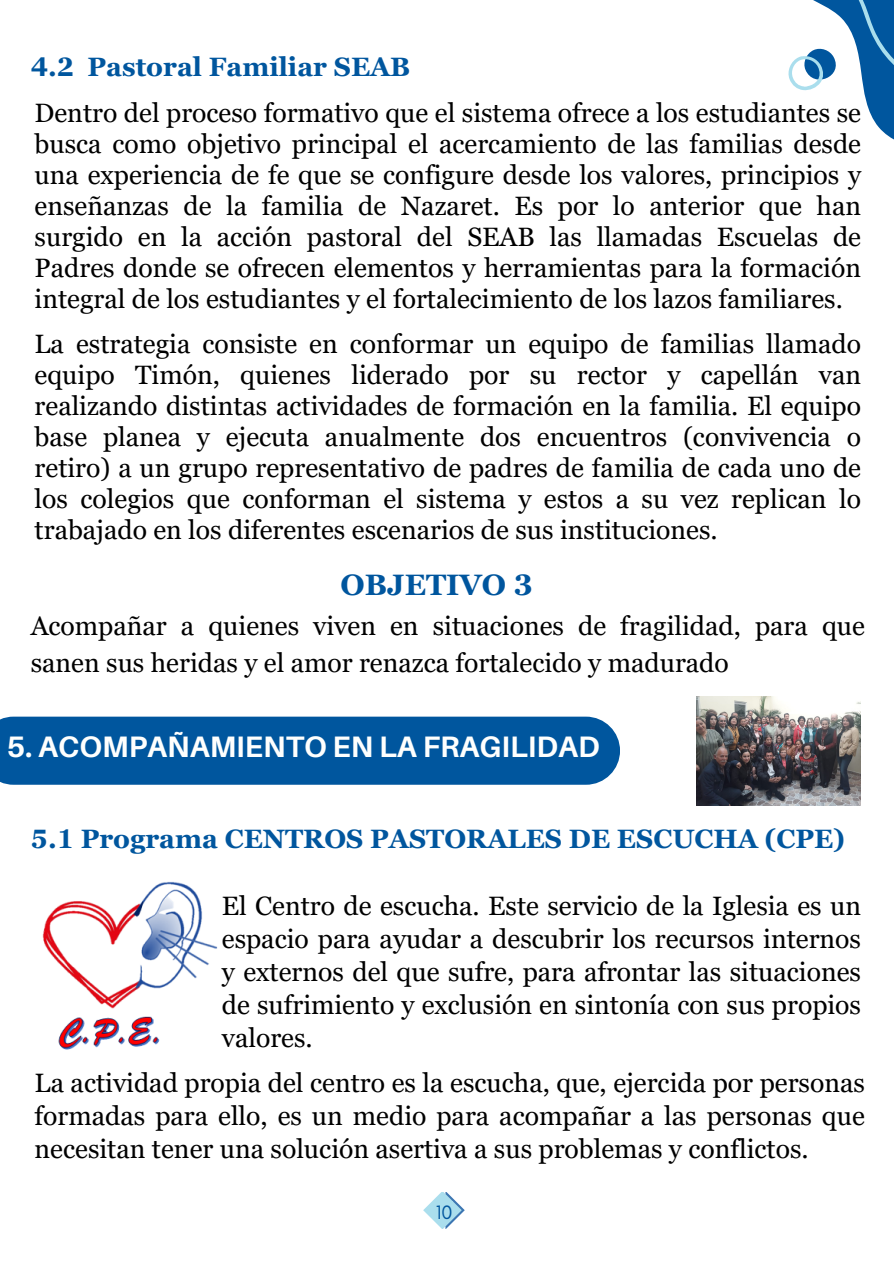
<style>
.page{position:relative;width:894px;height:1264px;background:#fff}
.page>*{position:absolute;margin:0;border:0;box-sizing:border-box;transform-origin:0 0}
.t1{font:700 29.55px "Aileron";color:#fefffe}
.t2{font:700 29.55px "Georgia Pro";color:#00569e}
.t3{font:26.55px/31px "Georgia Pro";color:#000;text-align:justify}
.t4{font:700 26.55px "Georgia Pro";color:#00569e}
.t5{font:19.65px "Glacial Indifference";color:#00569e}
</style>
<div class="page">
<svg style="left:788px;top:0;width:105px;height:139px"></svg>
<svg style="left:423px;top:1192px;width:41px;height:36px"></svg>
<div style="left:436px;top:1201px;width:17px;height:11px;background:#aadeed"></div>
<div style="left:434px;top:1207px;width:17px;height:11px;background:#aadeed"></div>
<div style="left:0;top:716px;width:620px;height:68px;background:#00569e"></div>
<img style="left:42px;top:881px;width:176px;height:169px">
<img style="left:696px;top:696px;width:164px;height:109px">
<p class="t4" style="left:31px;top:52px;width:381px">4.2 Pastoral Familiar SEAB</p>
<p class="t3" style="left:35px;top:97px;width:827px">Dentro del proceso formativo que el sistema ofrece a los estudiantes se busca como objetivo principal el acercamiento de las familias desde una experiencia de fe que se configure desde los valores, principios y enseñanzas de la familia de Nazaret. Es por lo anterior que han surgido en la acción pastoral del SEAB las llamadas Escuelas de Padres donde se ofrecen elementos y herramientas para la formación integral de los estudiantes y el fortalecimiento de los lazos familiares.</p>
<p class="t3" style="left:35px;top:328px;width:827px">La estrategia consiste en conformar un equipo de familias llamado equipo Timón, quienes liderado por su rector y capellán van realizando distintas actividades de formación en la familia. El equipo base planea y ejecuta anualmente dos encuentros (convivencia o retiro) a un grupo representativo de padres de familia de cada uno de los colegios que conforman el sistema y estos a su vez replican lo trabajado en los diferentes escenarios de sus instituciones.</p>
<h1 class="t2" style="left:340px;top:567px;width:194px">OBJETIVO 3</h1>
<p class="t3" style="left:31px;top:607px;width:835px;line-height:37.2px">Acompañar a quienes viven en situaciones de fragilidad, para que sanen sus heridas y el amor renazca fortalecido y madurado</p>
<p class="t1" style="left:7px;top:728px;width:594px">5. ACOMPAÑAMIENTO EN LA FRAGILIDAD</p>
<p class="t4" style="left:31px;top:823px;width:815px">5.1 Programa CENTROS PASTORALES DE ESCUCHA (CPE)</p>
<p class="t3" style="left:222px;top:889px;width:640px;line-height:33px">El Centro de escucha. Este servicio de la Iglesia es un espacio para ayudar a descubrir los recursos internos y externos del que sufre, para afrontar las situaciones de sufrimiento y exclusión en sintonía con sus propios valores.</p>
<h2 class="t3" style="left:35px;top:1066px;width:831px;line-height:33px">La actividad propia del centro es la escucha, que, ejercida por personas formadas para ello, es un medio para acompañar a las personas que necesitan tener una solución asertiva a sus problemas y conflictos.</h2>
<h2 class="t5" style="left:436px;top:1200px;width:18px">10</h2>
</div>
